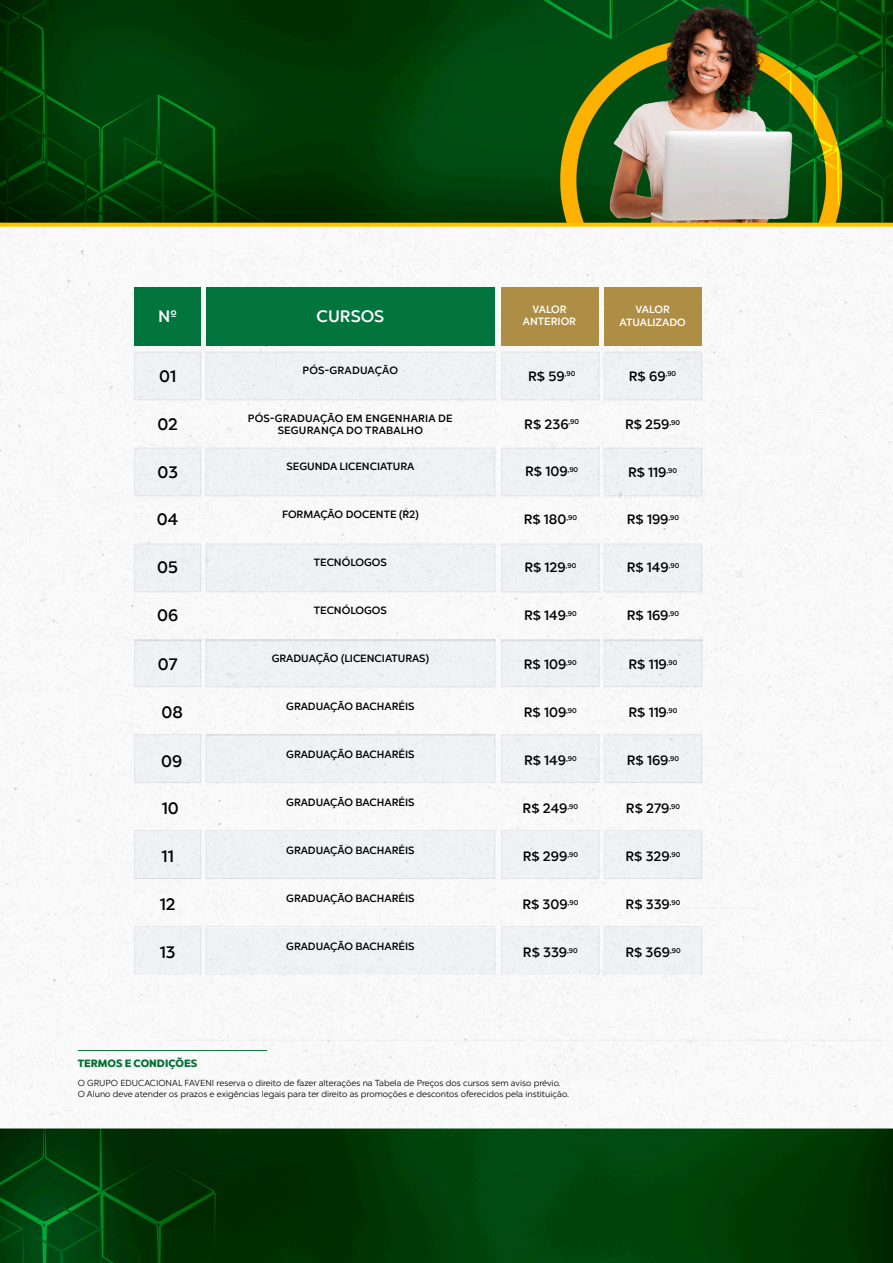
<style>
.page{position:relative;width:893px;height:1263px;background:#fff}
.page>*{position:absolute;margin:0;border:0;box-sizing:border-box;transform-origin:0 0}
.t1{font:500 16.5px "Chronica Pro";color:#000}
.t2{font:500 16.5px "Chronica Pro";color:#fff}
.t3{font:500 13.5px "Chronica Pro";color:#000}
.t4{font:500 10.5px "Chronica Pro";color:#000}
.t5{font:500 10.5px "Chronica Pro";letter-spacing:.02em;color:#000}
.t6{font:500 10.5px "Chronica Pro";color:#fff}
.t7{font:900 10.5px "Chronica Pro";color:#007234}
.t8{font:8.7px "Chronica Pro";color:#000}
</style>
<div class="page">
<img style="left:0;top:0;width:893px;height:1263px">
<hr style="left:78px;top:1050px;width:189px;height:1px;background:#02743d">
<svg style="left:165px;top:1040px;width:361px;height:1px"></svg>
<svg style="left:532px;top:1040px;width:355px;height:1px"></svg>
<svg style="left:501px;top:352px;width:258px;height:624px"></svg>
<svg style="left:134px;top:352px;width:361px;height:624px"></svg>
<div style="left:135px;top:287px;width:66px;height:58px;background:#02743d"></div>
<div style="left:502px;top:287px;width:97px;height:58px;background:#ae8e44"></div>
<div style="left:604px;top:287px;width:98px;height:58px;background:#ae8e44"></div>
<div style="left:206px;top:287px;width:289px;height:58px;background:#02743d"></div>
<p class="t2" style="left:158px;top:305px;width:21px">Nº</p>
<p class="t1" style="left:159px;top:366px;width:19px">01</p>
<p class="t1" style="left:157px;top:414px;width:22px">02</p>
<p class="t1" style="left:157px;top:462px;width:22px">03</p>
<p class="t1" style="left:157px;top:510px;width:23px">04</p>
<p class="t1" style="left:157px;top:558px;width:22px">05</p>
<p class="t1" style="left:157px;top:606px;width:23px">06</p>
<p class="t1" style="left:158px;top:654px;width:21px">07</p>
<p class="t1" style="left:161px;top:702px;width:23px">08</p>
<p class="t1" style="left:161px;top:752px;width:23px">09</p>
<p class="t1" style="left:162px;top:798px;width:19px">10</p>
<p class="t1" style="left:162px;top:846px;width:14px">11</p>
<p class="t1" style="left:160px;top:894px;width:17px">12</p>
<p class="t1" style="left:160px;top:942px;width:17px">13</p>
<p class="t2" style="left:317px;top:306px;width:69px">CURSOS</p>
<p class="t4" style="left:303px;top:364px;width:97px">PÓS-GRADUAÇÃO</p>
<p class="t5" style="left:248px;top:412px;width:206px">PÓS-GRADUAÇÃO EM ENGENHARIA DE</p>
<p class="t5" style="left:278px;top:424px;width:147px">SEGURANÇA DO TRABALHO</p>
<p class="t4" style="left:287px;top:460px;width:129px">SEGUNDA LICENCIATURA</p>
<p class="t4" style="left:282px;top:508px;width:138px">FORMAÇÃO DOCENTE (R2)</p>
<p class="t4" style="left:314px;top:555px;width:74px">TECNÓLOGOS</p>
<p class="t4" style="left:314px;top:603px;width:74px">TECNÓLOGOS</p>
<p class="t4" style="left:272px;top:652px;width:159px">GRADUAÇÃO (LICENCIATURAS)</p>
<p class="t4" style="left:286px;top:700px;width:130px">GRADUAÇÃO BACHARÉIS</p>
<p class="t4" style="left:286px;top:748px;width:130px">GRADUAÇÃO BACHARÉIS</p>
<p class="t4" style="left:286px;top:796px;width:130px">GRADUAÇÃO BACHARÉIS</p>
<p class="t4" style="left:286px;top:844px;width:130px">GRADUAÇÃO BACHARÉIS</p>
<p class="t4" style="left:286px;top:892px;width:130px">GRADUAÇÃO BACHARÉIS</p>
<p class="t4" style="left:286px;top:940px;width:130px">GRADUAÇÃO BACHARÉIS</p>
<p class="t6" style="left:532px;top:303px;width:36px">VALOR</p>
<p class="t6" style="left:523px;top:315px;width:55px">ANTERIOR</p>
<p class="t3" style="left:528px;top:368px;width:49px">R$ 59<sup>,90</sup></p>
<p class="t6" style="left:636px;top:303px;width:36px">VALOR</p>
<p class="t6" style="left:620px;top:316px;width:68px">ATUALIZADO</p>
<p class="t3" style="left:629px;top:368px;width:49px">R$ 69<sup>,90</sup></p>
<p class="t3" style="left:524px;top:416px;width:56px">R$ 236<sup>,90</sup></p>
<p class="t3" style="left:625px;top:416px;width:57px">R$ 259<sup>,90</sup></p>
<p class="t3" style="left:525px;top:464px;width:55px">R$ 109<sup>,90</sup></p>
<p class="t3" style="left:628px;top:464px;width:51px">R$ 119<sup>,90</sup></p>
<p class="t3" style="left:524px;top:511px;width:55px">R$ 180<sup>,90</sup></p>
<p class="t3" style="left:524px;top:559px;width:53px">R$ 129<sup>,90</sup></p>
<p class="t3" style="left:524px;top:607px;width:54px">R$ 149<sup>,90</sup></p>
<p class="t3" style="left:524px;top:656px;width:55px">R$ 109<sup>,90</sup></p>
<p class="t3" style="left:524px;top:704px;width:55px">R$ 109<sup>,90</sup></p>
<p class="t3" style="left:524px;top:752px;width:54px">R$ 149<sup>,90</sup></p>
<p class="t3" style="left:523px;top:800px;width:57px">R$ 249<sup>,90</sup></p>
<p class="t3" style="left:523px;top:848px;width:57px">R$ 299<sup>,90</sup></p>
<p class="t3" style="left:522px;top:896px;width:57px">R$ 309<sup>,90</sup></p>
<p class="t3" style="left:523px;top:944px;width:56px">R$ 339<sup>,90</sup></p>
<p class="t3" style="left:627px;top:511px;width:54px">R$ 199<sup>,90</sup></p>
<p class="t3" style="left:627px;top:559px;width:54px">R$ 149<sup>,90</sup></p>
<p class="t3" style="left:627px;top:607px;width:54px">R$ 169<sup>,90</sup></p>
<p class="t3" style="left:628px;top:656px;width:51px">R$ 119<sup>,90</sup></p>
<p class="t3" style="left:628px;top:704px;width:51px">R$ 119<sup>,90</sup></p>
<p class="t3" style="left:627px;top:752px;width:54px">R$ 169<sup>,90</sup></p>
<p class="t3" style="left:626px;top:800px;width:56px">R$ 279<sup>,90</sup></p>
<p class="t3" style="left:626px;top:848px;width:56px">R$ 329<sup>,90</sup></p>
<p class="t3" style="left:626px;top:896px;width:56px">R$ 339<sup>,90</sup></p>
<p class="t3" style="left:625px;top:944px;width:57px">R$ 369<sup>,90</sup></p>
<p class="t7" style="left:78px;top:1057px;width:121px">TERMOS E CONDIÇÕES</p>
<p class="t8" style="left:78px;top:1078px;width:484px">O GRUPO EDUCACIONAL FAVENI reserva o direito de fazer alterações na Tabela de Preços dos cursos sem aviso prévio.</p>
<p class="t8" style="left:78px;top:1089px;width:493px">O Aluno deve atender os prazos e exigências legais para ter direito as promoções e descontos oferecidos pela instituição.</p>
</div>
